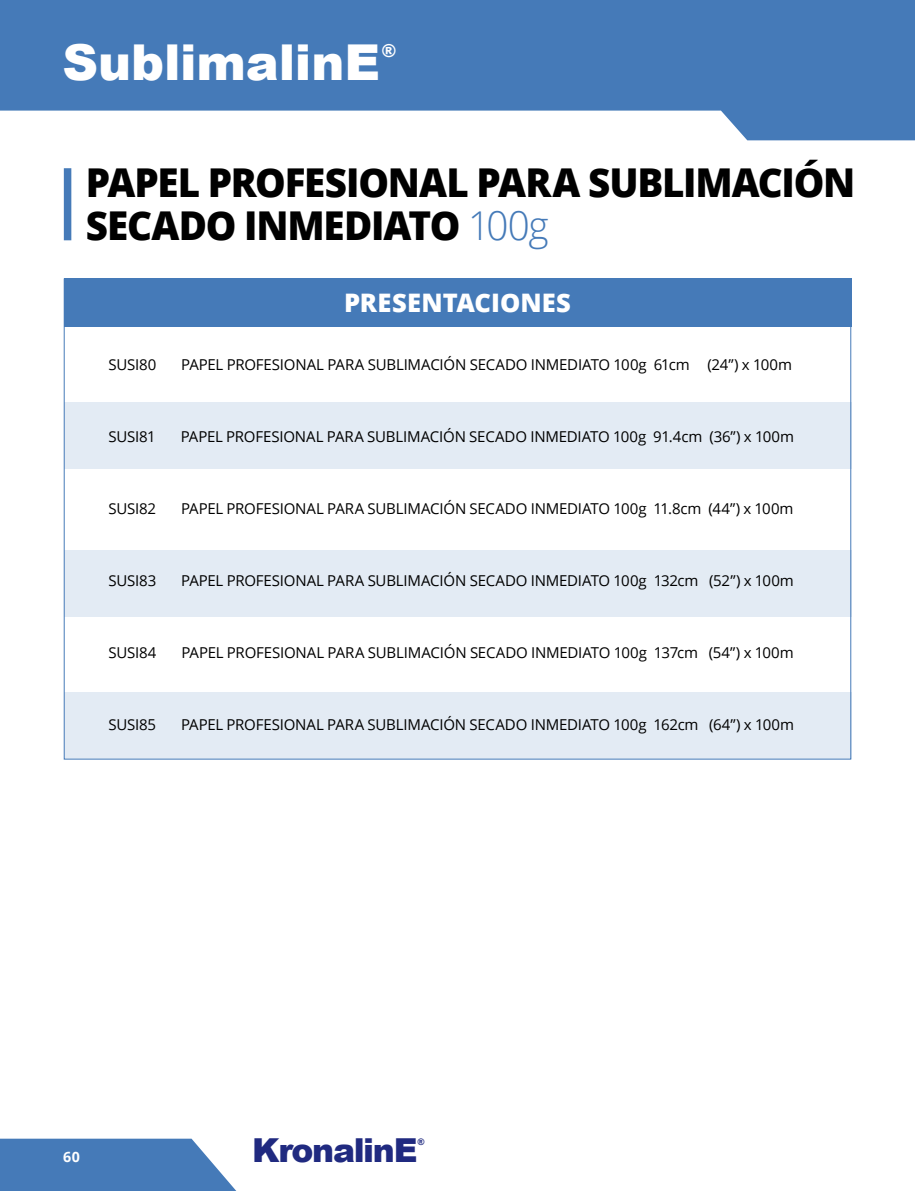
<style>
.page{position:relative;width:915px;height:1191px;background:#fff}
.page>*{position:absolute;margin:0;border:0;box-sizing:border-box;transform-origin:0 0}
.t1{font:900 49.5px "Arial";letter-spacing:-.005em;color:#fff}
.t2{font:800 39.75px/43.5px "Open Sans";letter-spacing:-.03em;color:#000}
.t3{font:900 33px "Arial";letter-spacing:-.04em;color:#202a80}
.t4{font:800 25.5px "Open Sans";color:#fff}
.t5{font:900 17.85px "Arial";color:#fff}
.t6{font:15px "Open Sans";letter-spacing:-.015em;color:#000}
.t7{font:700 14.25px "Open Sans";color:#fff}
.t8{font:900 9px "Arial";color:#202a80}
.s1{font-weight:300;color:#457ab8}
</style>
<div class="page">
<svg style="left:914px;top:0;width:1px;height:140px"></svg>
<svg style="left:0;top:1138px;width:236px;height:53px;background:#5887bf"></svg>
<svg style="left:0;top:0;width:914px;height:140px;fill:#457ab8"></svg>
<div style="left:64px;top:279px;width:786px;height:48px;background:#457ab8"></div>
<div style="left:64px;top:402px;width:786px;height:67px;background:#e3ebf4"></div>
<div style="left:64px;top:550px;width:786px;height:67px;background:#e3ebf4"></div>
<div style="left:64px;top:692px;width:786px;height:67px;background:#e3ebf4"></div>
<div style="left:64px;top:168px;width:7px;height:72px;background:#457ab8"></div>
<h1 class="t1" style="left:62px;top:26px;width:319px">SublimalinE</h1>
<p class="t5" style="left:382px;top:38px;width:16px">®</p>
<h2 class="t2" style="left:86px;top:158px;width:771px">PAPEL PROFESIONAL PARA SUBLIMACIÓN<br>SECADO INMEDIATO <span class="s1">100g</span></h2>
<h3 class="t4" style="left:344px;top:283px;width:228px">PRESENTACIONES</h3>
<p class="t6" style="left:108px;top:354px;width:49px">SUSI80</p>
<p class="t6" style="left:181px;top:354px;width:612px">PAPEL PROFESIONAL PARA SUBLIMACIÓN SECADO INMEDIATO 100g 61cm (24”) x 100m</p>
<p class="t6" style="left:108px;top:426px;width:49px">SUSI81</p>
<p class="t6" style="left:181px;top:426px;width:614px">PAPEL PROFESIONAL PARA SUBLIMACIÓN SECADO INMEDIATO 100g 91.4cm (36”) x 100m</p>
<p class="t6" style="left:108px;top:498px;width:49px">SUSI82</p>
<p class="t6" style="left:181px;top:498px;width:613px">PAPEL PROFESIONAL PARA SUBLIMACIÓN SECADO INMEDIATO 100g 11.8cm (44”) x 100m</p>
<p class="t6" style="left:108px;top:570px;width:49px">SUSI83</p>
<p class="t6" style="left:181px;top:570px;width:614px">PAPEL PROFESIONAL PARA SUBLIMACIÓN SECADO INMEDIATO 100g 132cm (52”) x 100m</p>
<p class="t6" style="left:108px;top:642px;width:50px">SUSI84</p>
<p class="t6" style="left:181px;top:642px;width:613px">PAPEL PROFESIONAL PARA SUBLIMACIÓN SECADO INMEDIATO 100g 137cm (54”) x 100m</p>
<p class="t6" style="left:108px;top:714px;width:49px">SUSI85</p>
<p class="t6" style="left:181px;top:714px;width:614px">PAPEL PROFESIONAL PARA SUBLIMACIÓN SECADO INMEDIATO 100g 162cm (64”) x 100m</p>
<p class="t7" style="left:63px;top:1146px;width:18px">60</p>
<h3 class="t3" style="left:252px;top:1126px;width:167px">KronalinE</h3>
<p class="t8" style="left:417px;top:1135px;width:9px">®</p>
</div>
